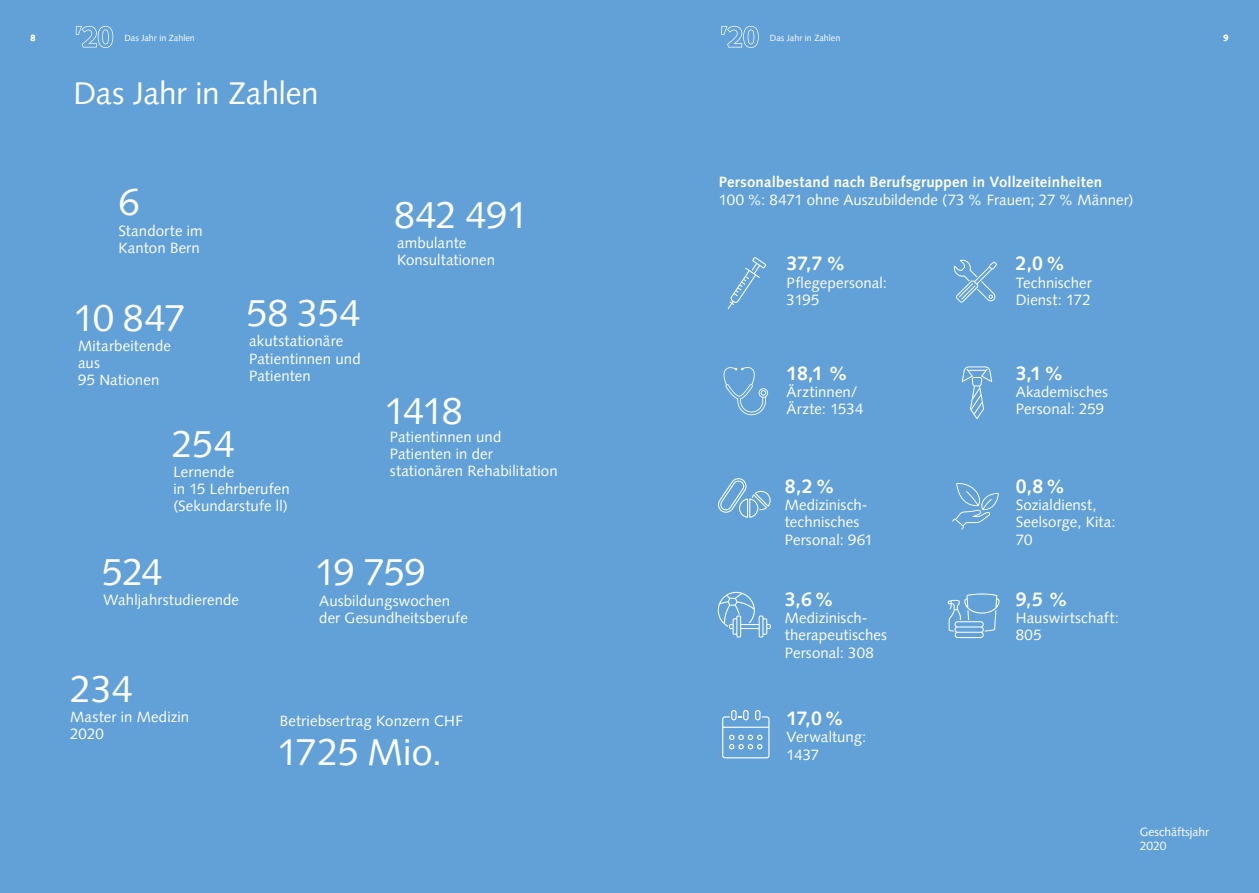
<style>
.page{position:relative;width:1259px;height:893px;background:#61a1d7}
.page>*{position:absolute;margin:0;border:0;box-sizing:border-box;transform-origin:0 0}
.Zahlen_25pt{font:37.5px "Syntax LT Pro";letter-spacing:-.01em;color:#fff}
.Titel_18pt{font:31.5px "Syntax LT Pro";letter-spacing:-.01em;color:#fff}
.Zahlen_10pt{font:700 19.5px "Syntax LT Pro";color:#fff}
.Info_6_5pt{font:15px/17.2px "Syntax LT Pro";letter-spacing:.005em;color:#fff}
.Lauftext_flattersatz{font:700 15px/18px "Syntax LT Pro";letter-spacing:.015em;color:#fff}
.t1{font:12px/14.4px "Syntax LT Pro";color:#fff}
.Lauftext_Flattersatz{font:9px "Syntax LT Pro";color:#fff}
.t2{font:700 9px "Syntax LT Pro";color:#fff}
.s1{font-weight:400}
</style>
<div class="page">
<svg style="left:723px;top:367px;width:45px;height:48px"></svg>
<svg style="left:961px;top:366px;width:31px;height:53px"></svg>
<svg style="left:717px;top:592px;width:54px;height:45px"></svg>
<svg style="left:717px;top:478px;width:54px;height:40px"></svg>
<svg style="left:727px;top:257px;width:39px;height:52px"></svg>
<svg style="left:952px;top:483px;width:47px;height:47px"></svg>
<svg style="left:722px;top:710px;width:47px;height:48px"></svg>
<svg style="left:948px;top:593px;width:51px;height:45px"></svg>
<svg style="left:954px;top:260px;width:43px;height:43px"></svg>
<svg style="left:721px;top:26px;width:37px;height:22px"></svg>
<svg style="left:76px;top:26px;width:37px;height:22px"></svg>
<p class="t2" style="left:30px;top:33px;width:7px">8</p>
<p class="Lauftext_Flattersatz" style="left:124px;top:33px;width:72px">Das Jahr in Zahlen</p>
<p class="Lauftext_Flattersatz" style="left:770px;top:33px;width:72px">Das Jahr in Zahlen</p>
<p class="t2" style="left:1223px;top:33px;width:7px">9</p>
<p class="Titel_18pt" style="left:73px;top:75px;width:247px">Das Jahr in Zahlen</p>
<p class="Zahlen_25pt" style="left:118px;top:180px;width:22px">6</p>
<p class="Info_6_5pt" style="left:118px;top:222px;width:86px">Standorte im<br>Kanton Bern</p>
<p class="Zahlen_25pt" style="left:73px;top:295px;width:114px">10 847</p>
<p class="Info_6_5pt" style="left:78px;top:337px;width:94px">Mitarbeitende aus<br>95 Nationen</p>
<p class="Zahlen_25pt" style="left:247px;top:290px;width:115px">58 354</p>
<p class="Info_6_5pt" style="left:249px;top:333px;width:113px">akutstationäre<br>Patientinnen und<br>Patienten</p>
<p class="Zahlen_25pt" style="left:172px;top:422px;width:65px">254</p>
<p class="Info_6_5pt" style="left:173px;top:463px;width:62px">Lernende</p>
<p class="Info_6_5pt" style="left:173px;top:480px;width:118px">in 15 Lehrberufen</p>
<p class="Info_6_5pt" style="left:173px;top:498px;width:116px">(Sekundarstufe ll)</p>
<p class="Zahlen_25pt" style="left:394px;top:193px;width:135px">842 491</p>
<p class="Info_6_5pt" style="left:397px;top:234px;width:71px">ambulante</p>
<p class="Info_6_5pt" style="left:397px;top:252px;width:100px">Konsultationen</p>
<p class="Zahlen_25pt" style="left:384px;top:388px;width:80px">1418</p>
<p class="Info_6_5pt" style="left:390px;top:428px;width:113px">Patientinnen und</p>
<p class="Info_6_5pt" style="left:390px;top:445px;width:104px">Patienten in der</p>
<p class="Info_6_5pt" style="left:390px;top:462px;width:169px">stationären Rehabilitation</p>
<p class="Zahlen_25pt" style="left:102px;top:550px;width:62px">524</p>
<p class="Info_6_5pt" style="left:104px;top:591px;width:137px">Wahljahrstudierende</p>
<p class="Zahlen_25pt" style="left:70px;top:667px;width:64px">234</p>
<p class="Info_6_5pt" style="left:70px;top:708px;width:121px">Master in Medizin<br>2020</p>
<p class="Zahlen_25pt" style="left:315px;top:550px;width:112px">19 759</p>
<p class="Info_6_5pt" style="left:319px;top:592px;width:150px">Ausbildungswochen der Gesundheitsberufe</p>
<p class="Info_6_5pt" style="left:280px;top:712px;width:184px">Betriebsertrag Konzern CHF</p>
<p class="Zahlen_25pt" style="left:277px;top:730px;width:166px">1725 Mio.</p>
<p class="Lauftext_flattersatz" style="left:719px;top:172px;width:416px">Personalbestand nach Berufsgruppen in Vollzeiteinheiten<br><span class="s1">100 %: 8471 ohne Auszubildende (73 % Frauen; 27 % Männer)</span></p>
<p class="Zahlen_10pt" style="left:786px;top:252px;width:61px">37,7 %</p>
<p class="Info_6_5pt" style="left:786px;top:274px;width:102px">Pflegepersonal:</p>
<p class="Info_6_5pt" style="left:786px;top:291px;width:34px">3195</p>
<p class="Zahlen_10pt" style="left:786px;top:362px;width:63px">18,1 %</p>
<p class="Info_6_5pt" style="left:786px;top:383px;width:72px">Ärztinnen/</p>
<p class="Info_6_5pt" style="left:786px;top:400px;width:78px">Ärzte: 1534</p>
<p class="Zahlen_10pt" style="left:785px;top:475px;width:52px">8,2%</p>
<p class="Info_6_5pt" style="left:785px;top:496px;width:84px">Medizinisch-</p>
<p class="Info_6_5pt" style="left:785px;top:513px;width:76px">technisches</p>
<p class="Info_6_5pt" style="left:785px;top:531px;width:90px">Personal: 961</p>
<p class="Zahlen_10pt" style="left:785px;top:588px;width:51px">3,6%</p>
<p class="Info_6_5pt" style="left:785px;top:609px;width:104px">Medizinisch&shy;therapeutisches<br>Personal: 308</p>
<p class="Zahlen_10pt" style="left:786px;top:707px;width:59px">17,0%</p>
<p class="Info_6_5pt" style="left:786px;top:728px;width:81px">Verwaltung:</p>
<p class="Info_6_5pt" style="left:786px;top:746px;width:34px">1437</p>
<p class="Zahlen_10pt" style="left:1015px;top:252px;width:51px">2,0%</p>
<p class="Info_6_5pt" style="left:1015px;top:274px;width:77px">Technischer</p>
<p class="Info_6_5pt" style="left:1015px;top:291px;width:77px">Dienst: 172</p>
<p class="Zahlen_10pt" style="left:1015px;top:362px;width:49px">3,1%</p>
<p class="Info_6_5pt" style="left:1015px;top:383px;width:94px">Akademisches</p>
<p class="Info_6_5pt" style="left:1015px;top:400px;width:90px">Personal: 259</p>
<p class="Zahlen_10pt" style="left:1015px;top:475px;width:51px">0,8%</p>
<p class="Info_6_5pt" style="left:1015px;top:496px;width:82px">Sozialdienst,</p>
<p class="Info_6_5pt" style="left:1015px;top:513px;width:102px">Seelsorge, Kita:</p>
<p class="Info_6_5pt" style="left:1015px;top:531px;width:18px">70</p>
<p class="Zahlen_10pt" style="left:1015px;top:588px;width:54px">9,5 %</p>
<p class="Info_6_5pt" style="left:1015px;top:609px;width:105px">Hauswirtschaft:</p>
<p class="Info_6_5pt" style="left:1015px;top:627px;width:27px">805</p>
<p class="t1" style="left:1140px;top:825px;width:71px">Geschäftsjahr<br>2020</p>
</div>
